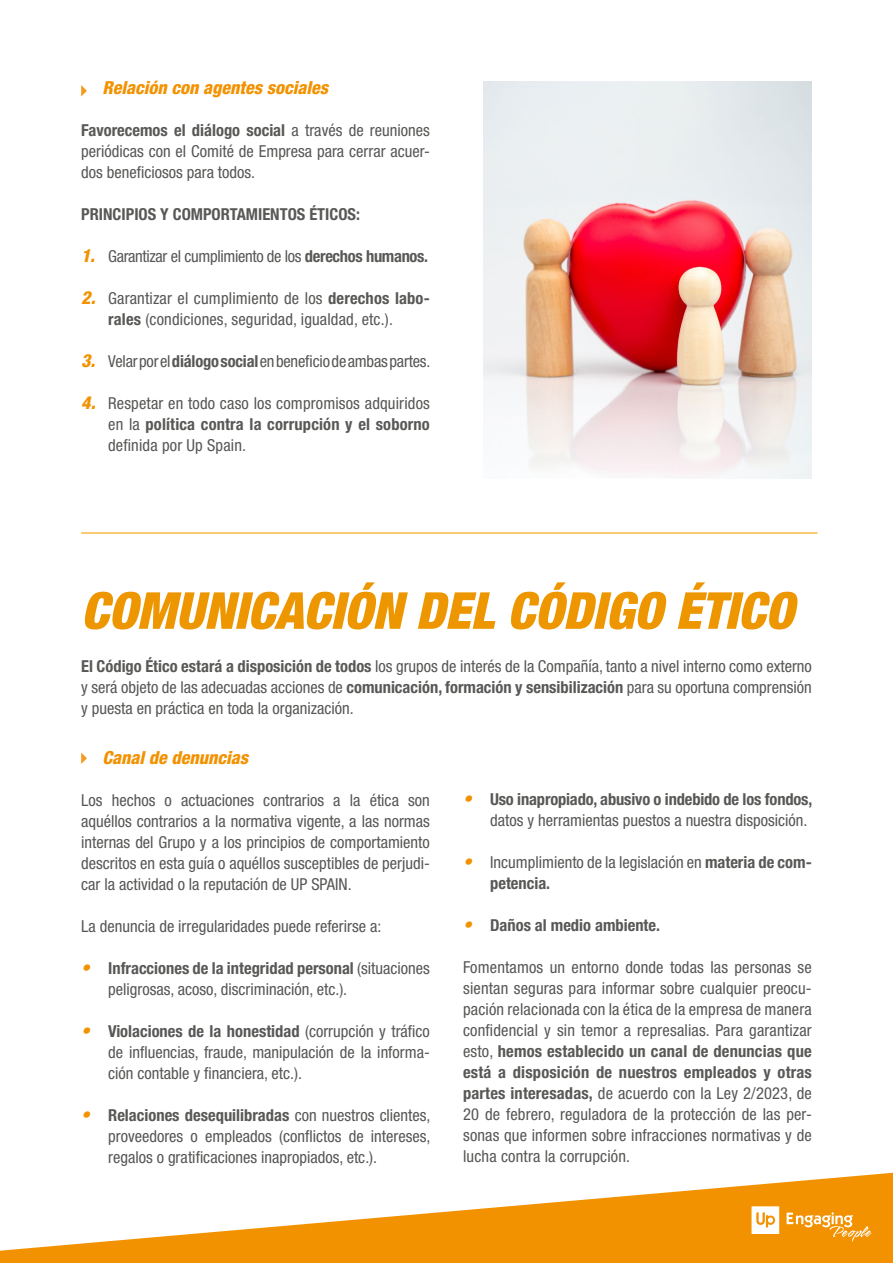
<style>
.page{position:relative;width:893px;height:1263px;background:#fff}
.page>*{position:absolute;margin:0;border:0;box-sizing:border-box;transform-origin:0 0}
.t1{font:italic 900 condensed 51px "Helvetica Neue";color:#ed9600}
.t2{font:italic 800 condensed 18px "Helvetica Neue LT Pro";color:#f39200}
.t3{font:condensed 16.5px/21px "Helvetica Neue LT Std";color:#575756;text-align:justify}
.t4{font:700 condensed 16.5px/21px "Helvetica Neue LT Pro";color:#585856}
.t5{font:condensed 16.5px "Helvetica Neue LT Std";letter-spacing:-.02em;color:#575756}
.s1{font-family:"Helvetica Neue LT Std";font-weight:400;color:#575756}
.s2{font-family:"Helvetica Neue LT Pro";font-weight:800;font-style:italic;font-size:18px;color:#f39200}
.s3{font-family:"Helvetica Neue LT Pro";font-weight:700;color:#585856}
.s4{font-weight:800;font-style:italic;font-size:18px;color:#f39200}
</style>
<div class="page">
<svg style="left:0;top:1173px;width:893px;height:90px;fill:#f39200"></svg>
<svg style="left:752px;top:1206px;width:27px;height:28px"></svg>
<svg style="left:787px;top:1212px;width:85px;height:30px;background:#f5a731"></svg>
<svg style="left:81px;top:85px;width:6px;height:12px"></svg>
<svg style="left:81px;top:752px;width:6px;height:12px"></svg>
<hr style="left:81px;top:532px;width:736px;height:2px;background:#faba47">
<img style="left:484px;top:81px;width:328px;height:397px">
<p class="t2" style="left:102px;top:76px;width:227px">Relación con agentes sociales</p>
<p class="t4" style="left:81px;top:119px;width:350px">Favorecemos el diálogo social <span class="s1">a través de reuniones</span></p>
<p class="t3" style="left:81px;top:141px;width:350px">periódicas con el Comité de Empresa para cerrar acuer&shy;dos beneficiosos para todos.</p>
<p class="t4" style="left:81px;top:203px;width:280px">PRINCIPIOS Y COMPORTAMIENTOS ÉTICOS:</p>
<p class="t5" style="left:81px;top:247px;width:348px"><span class="s2">1.</span> Garantizar el cumplimiento de los <span class="s3">derechos humanos.</span></p>
<p class="t3" style="left:81px;top:288px;width:350px;text-align:center"><span class="s2">2.</span> Garantizar el cumplimiento de los <span class="s3">derechos labo&shy;rales</span> (condiciones, seguridad, igualdad, etc.).</p>
<p class="t3" style="left:81px;top:351px;width:351px"><span class="s2">3.</span> Velar por el <span class="s3">diálogo social</span> en beneficio de ambas partes.</p>
<p class="t3" style="left:81px;top:393px;width:350px"><span class="s2">4.</span> Respetar en todo caso los compromisos adquiridos</p>
<p class="t4" style="left:108px;top:413px;width:323px"><span class="s1">en la</span> política contra la corrupción y el soborno</p>
<p class="t3" style="left:108px;top:435px;width:139px">definida por Up Spain.</p>
<h1 class="t1" style="left:81px;top:579px;width:714px">COMUNICACIÓN DEL CÓDIGO ÉTICO</h1>
<p class="t3" style="left:81px;top:656px;width:732px"><span class="s3">El Código Ético estará a disposición de todos</span> los grupos de interés de la Compañía, tanto a nivel interno como externo y será objeto de las adecuadas acciones de <span class="s3">comunicación, formación y sensibilización</span> para su oportuna comprensión y puesta en práctica en toda la organización.</p>
<p class="t2" style="left:102px;top:747px;width:147px">Canal de denuncias</p>
<p class="t3" style="left:81px;top:790px;width:350px">Los hechos o actuaciones contrarios a la ética son aquéllos contrarios a la normativa vigente, a las normas internas del Grupo y a los principios de comportamiento descritos en esta guía o aquéllos susceptibles de perjudi&shy;car la actividad o la reputación de UP SPAIN.</p>
<p class="t3" style="left:81px;top:916px;width:302px">La denuncia de irregularidades puede referirse a:</p>
<p class="t4" style="left:81px;top:958px;width:350px"><span class="s4">•</span> Infracciones de la integridad personal <span class="s1">(situaciones</span></p>
<p class="t3" style="left:108px;top:979px;width:241px">peligrosas, acoso, discriminación, etc.).</p>
<p class="t4" style="left:81px;top:1021px;width:350px"><span class="s4">•</span> Violaciones de la honestidad <span class="s1">(corrupción y tráfico</span></p>
<p class="t3" style="left:108px;top:1042px;width:323px">de influencias, fraude, manipulación de la informa&shy;ción contable y financiera, etc.).</p>
<p class="t4" style="left:81px;top:1105px;width:351px"><span class="s4">•</span> Relaciones desequilibradas <span class="s1">con nuestros clientes,</span></p>
<p class="t3" style="left:108px;top:1126px;width:324px">proveedores o empleados (conflictos de intereses, regalos o gratificaciones inapropiados, etc.).</p>
<p class="t4" style="left:463px;top:788px;width:351px"><span class="s4">•</span> Uso inapropiado, abusivo o indebido de los fondos,</p>
<p class="t3" style="left:490px;top:809px;width:319px">datos y herramientas puestos a nuestra disposición.</p>
<p class="t3" style="left:463px;top:851px;width:350px"><span class="s2">•</span> Incumplimiento de la legislación en <span class="s3">materia de com-</span></p>
<p class="t4" style="left:490px;top:872px;width:62px">petencia.</p>
<p class="t4" style="left:463px;top:914px;width:198px"><span class="s4">•</span> Daños al medio ambiente.</p>
<p class="t3" style="left:463px;top:956px;width:350px">Fomentamos un entorno donde todas las personas se sientan seguras para informar sobre cualquier preocu&shy;pación relacionada con la ética de la empresa de manera confidencial y sin temor a represalias. Para garantizar</p>
<p class="t4" style="left:463px;top:1040px;width:350px"><span class="s1">esto,</span> hemos establecido un canal de denuncias que está a disposición de nuestros empleados y otras</p>
<p class="t3" style="left:463px;top:1082px;width:350px"><span class="s3">partes interesadas,</span> de acuerdo con la Ley 2/2023, de 20 de febrero, reguladora de la protección de las per&shy;sonas que informen sobre infracciones normativas y de lucha contra la corrupción.</p>
</div>
